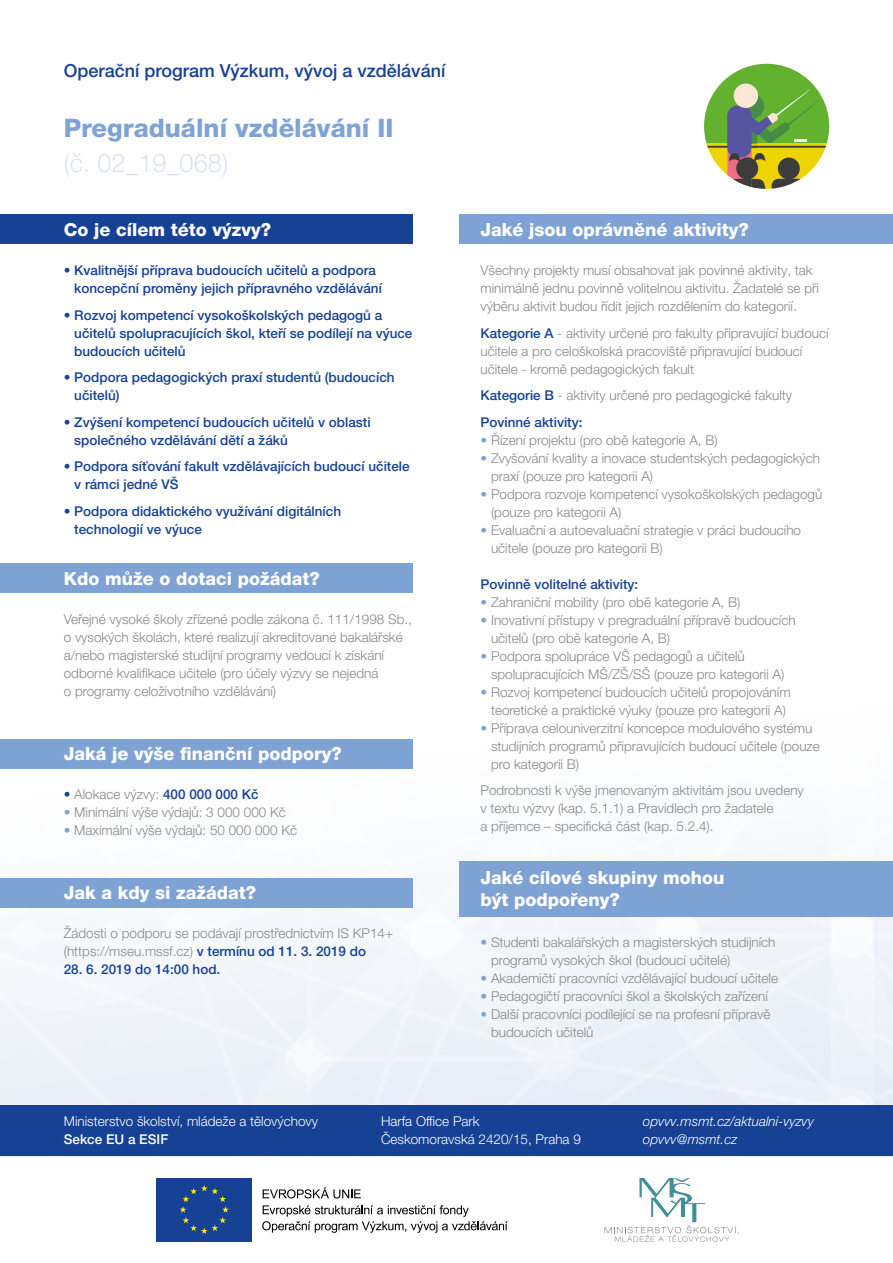
<style>
.page{position:relative;width:893px;height:1263px;background:#fff}
.page>*{position:absolute;margin:0;border:0;box-sizing:border-box;transform-origin:0 0}
.t1{font:800 25.5px "Helvetica Neue LT Pro";color:#7fa3d6}
.t2{font:300 25.5px "Helvetica Neue LT Pro";color:#dce2f4}
.t3{font:800 18px/21.6px "Helvetica Neue LT Pro";color:#fff}
.t4{font:500 18px "Helvetica Neue LT Pro";color:#164194}
.t5{font:300 13.5px/18px "Helvetica Neue LT Pro";color:#878787}
.t6{font:500 13.5px/18px "Helvetica Neue LT Pro";color:#164194}
.t7{font:300 13.5px/18px "Helvetica Neue LT Pro";color:#fff}
.t8{font:italic 300 13.5px/18px "Helvetica Neue LT Pro";color:#fff}
.t9{font:500 13.5px "Helvetica Neue LT Pro";color:#fff}
.s1{font-weight:500;color:#164194}
.s2{color:#7fa3d6}
.s3{color:#7fa2d5}
</style>
<div class="page">
<div style="left:0;top:709px;width:893px;height:447px;background:#f5f8fb"></div>
<svg style="left:263px;top:1187px;width:98px;height:11px"></svg>
<svg style="left:262px;top:1205px;width:246px;height:28px"></svg>
<div style="left:156px;top:1178px;width:96px;height:64px;background:#164194"></div>
<svg style="left:180px;top:1185px;width:49px;height:49px"></svg>
<svg style="left:604px;top:1178px;width:135px;height:64px"></svg>
<div style="left:0;top:214px;width:412px;height:30px;background:#164194"></div>
<div style="left:459px;top:214px;width:434px;height:30px;background:#7fa2d5"></div>
<div style="left:0;top:739px;width:412px;height:29px;background:#7fa2d5"></div>
<div style="left:0;top:878px;width:412px;height:30px;background:#7fa2d5"></div>
<div style="left:0;top:1105px;width:893px;height:51px;background:#164194"></div>
<div style="left:0;top:563px;width:412px;height:30px;background:#7fa2d5"></div>
<div style="left:459px;top:861px;width:434px;height:55px;background:#7fa2d5"></div>
<svg style="left:704px;top:64px;width:125px;height:125px"></svg>
<div style="left:734px;top:84px;width:24px;height:24px;background:#fde6d6;border-radius:50%"></div>
<h2 class="t4" style="left:64px;top:59px;width:383px">Operační program Výzkum, vývoj a vzdělávání</h2>
<h1 class="t1" style="left:64px;top:113px;width:331px">Pregraduální vzdělávání II</h1>
<h1 class="t2" style="left:64px;top:147px;width:166px">(č. 02_19_068)</h1>
<h2 class="t3" style="left:64px;top:218px;width:209px">Co je cílem této výzvy?</h2>
<h2 class="t3" style="left:480px;top:218px;width:270px">Jaké jsou oprávněné aktivity?</h2>
<p class="t6" style="left:74px;top:261px;width:309px;text-indent:-11px">• Kvalitnější příprava budoucích učitelů a podpora koncepční proměny jejich přípravného vzdělávání</p>
<p class="t6" style="left:74px;top:306px;width:340px;text-indent:-11px">• Rozvoj kompetencí vysokoškolských pedagogů a učitelů spolupracujících škol, kteří se podílejí na výuce budoucích učitelů</p>
<p class="t6" style="left:74px;top:368px;width:322px;text-indent:-11px">• Podpora pedagogických praxí studentů (budoucích učitelů)</p>
<p class="t6" style="left:74px;top:413px;width:298px;text-indent:-11px">• Zvýšení kompetencí budoucích učitelů v oblasti společného vzdělávání dětí a žáků</p>
<p class="t6" style="left:74px;top:457px;width:337px;text-indent:-11px">• Podpora síťování fakult vzdělávajících budoucí učitele v rámci jedné VŠ</p>
<p class="t6" style="left:74px;top:502px;width:268px;text-indent:-11px">• Podpora didaktického využívání digitálních technologií ve výuce</p>
<h2 class="t3" style="left:64px;top:567px;width:258px">Kdo může o dotaci požádat?</h2>
<p class="t5" style="left:64px;top:610px;width:350px">Veřejné vysoké školy zřízené podle zákona č. 111/1998 Sb., o vysokých školách, které realizují akreditované bakalářské a/nebo magisterské studijní programy vedoucí k získání odborné kvalifikace učitele (pro účely výzvy se nejedná<br>o programy celoživotního vzdělávání)</p>
<h2 class="t3" style="left:64px;top:743px;width:280px">Jaká je výše finanční podpory?</h2>
<p class="t5" style="left:64px;top:785px;width:196px"><span class="s1">•</span> Alokace výzvy: <span class="s1">400 000 000 Kč</span></p>
<p class="t5" style="left:64px;top:803px;width:224px"><span class="s2">•</span> Minimální výše výdajů: 3 000 000 Kč</p>
<p class="t5" style="left:64px;top:821px;width:235px"><span class="s2">•</span> Maximální výše výdajů: 50 000 000 Kč</p>
<h2 class="t3" style="left:64px;top:882px;width:194px">Jak a kdy si zažádat?</h2>
<p class="t5" style="left:64px;top:924px;width:331px">Žádosti o podporu se podávají prostřednictvím IS KP14+ (https://mseu.mssf.cz) <span class="s1">v termínu od 11. 3. 2019 do</span></p>
<p class="t6" style="left:64px;top:960px;width:158px">28. 6. 2019 do 14:00 hod.</p>
<p class="t5" style="left:480px;top:261px;width:340px">Všechny projekty musí obsahovat jak povinné aktivity, tak minimálně jednu povinně volitelnou aktivitu. Žadatelé se při výběru aktivit budou řídit jejich rozdělením do kategorií.</p>
<p class="t5" style="left:480px;top:323px;width:350px"><span class="s1">Kategorie A</span> - aktivity určené pro fakulty připravující budoucí učitele a pro celoškolská pracoviště připravující budoucí učitele - kromě pedagogických fakult</p>
<p class="t5" style="left:480px;top:382px;width:313px;line-height:26.5px"><span class="s1">Kategorie B</span> - aktivity určené pro pedagogické fakulty<br><span class="s1">Povinné aktivity:</span></p>
<p class="t5" style="left:480px;top:430px;width:239px"><span class="s3">•</span> Řízení projektu (pro obě kategorie A, B)</p>
<p class="t5" style="left:491px;top:448px;width:331px;text-indent:-11px"><span class="s3">•</span> Zvyšování kvality a inovace studentských pedagogických praxí (pouze pro kategorii A)</p>
<p class="t5" style="left:491px;top:484px;width:333px;text-indent:-11px"><span class="s3">•</span> Podpora rozvoje kompetencí vysokoškolských pedagogů (pouze pro kategorii A)</p>
<p class="t5" style="left:491px;top:520px;width:312px;text-indent:-11px"><span class="s3">•</span> Evaluační a autoevaluační strategie v práci budoucího učitele (pouze pro kategorii B)</p>
<p class="t6" style="left:480px;top:574px;width:159px">Povinně volitelné aktivity:</p>
<p class="t5" style="left:480px;top:592px;width:261px"><span class="s3">•</span> Zahraniční mobility (pro obě kategorie A, B)</p>
<p class="t5" style="left:491px;top:610px;width:306px;text-indent:-11px"><span class="s3">•</span> Inovativní přístupy v pregraduální přípravě budoucích učitelů (pro obě kategorie A, B)</p>
<p class="t5" style="left:491px;top:646px;width:295px;text-indent:-11px"><span class="s3">•</span> Podpora spolupráce VŠ pedagogů a učitelů spolupracujících MŠ/ZŠ/SŠ (pouze pro kategorii A)</p>
<p class="t5" style="left:480px;top:682px;width:312px;text-align:center"><span class="s3">•</span> Rozvoj kompetencí budoucích učitelů propojováním teoretické a praktické výuky (pouze pro kategorii A)</p>
<p class="t5" style="left:491px;top:718px;width:330px;text-indent:-11px"><span class="s3">•</span> Příprava celouniverzitní koncepce modulového systému studijních programů připravujících budoucí učitele (pouze pro kategorii B)</p>
<p class="t5" style="left:480px;top:781px;width:325px">Podrobnosti k výše jmenovaným aktivitám jsou uvedeny v textu výzvy (kap. 5.1.1) a Pravidlech pro žadatele<br>a příjemce – specifická část (kap. 5.2.4).</p>
<h2 class="t3" style="left:480px;top:867px;width:246px">Jaké cílové skupiny mohou být podpořeny?</h2>
<p class="t5" style="left:491px;top:933px;width:286px;text-indent:-11px"><span class="s3">•</span> Studenti bakalářských a magisterských studijních programů vysokých škol (budoucí učitelé)</p>
<p class="t5" style="left:480px;top:969px;width:299px"><span class="s3">•</span> Akademičtí pracovníci vzdělávající budoucí učitele</p>
<p class="t5" style="left:480px;top:987px;width:289px"><span class="s3">•</span> Pedagogičtí pracovníci škol a školských zařízení</p>
<p class="t5" style="left:491px;top:1005px;width:281px;text-indent:-11px"><span class="s3">•</span> Další pracovníci podílející se na profesní přípravě budoucích učitelů</p>
<p class="t7" style="left:64px;top:1112px;width:256px">Ministerstvo školství, mládeže a tělovýchovy</p>
<p class="t9" style="left:64px;top:1131px;width:106px">Sekce EU a ESIF</p>
<p class="t7" style="left:381px;top:1112px;width:201px">Harfa Office Park<br>Českomoravská 2420/15, Praha 9</p>
<p class="t8" style="left:643px;top:1112px;width:173px">opvvv.msmt.cz/aktualni-vyzvy opvvv@msmt.cz</p>
</div>
